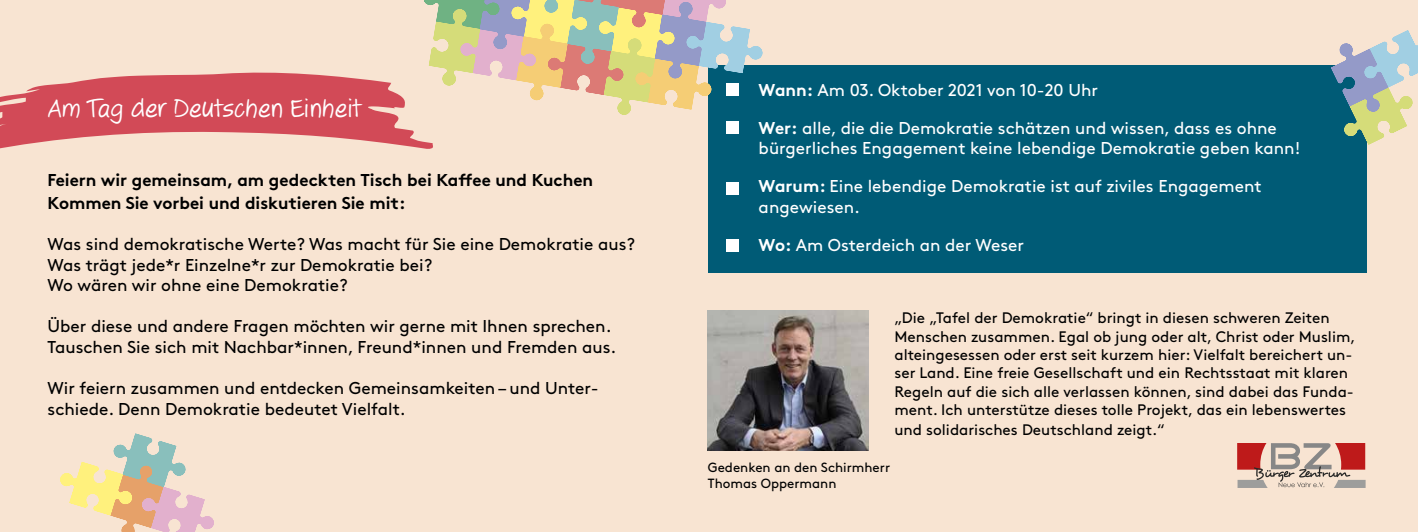
<style>
.page{position:relative;width:1418px;height:532px;background:#fff}
.page>*{position:absolute;margin:0;border:0;box-sizing:border-box;transform-origin:0 0}
.t1{font:26.62px "Josh Handwriting";color:#fff}
.t2{font:17.12px/20.5px "Brown Pro";color:#000}
.t3{font:17.12px/20.6px "Brown Pro";color:#fff}
.t4{font:700 17.12px/22.9px "Brown Pro";color:#000}
.t5{font:15.25px/18.2px "Brown Pro";color:#000}
.t6{font:13.38px/16px "Brown Pro";color:#000}
.s1{font-weight:700}
</style>
<div class="page">
<div style="left:0;top:0;width:1417px;height:531px;background:#f8e4d2"></div>
<div style="left:708px;top:65px;width:658px;height:207px;background:#005b76"></div>
<svg style="left:0;top:72px;width:433px;height:77px;fill:#d24a57"></svg>
<img style="left:708px;top:310px;width:160px;height:140px">
<div style="left:726px;top:121px;width:13px;height:13px;background:#fff"></div>
<div style="left:726px;top:182px;width:13px;height:13px;background:#fff"></div>
<div style="left:726px;top:239px;width:13px;height:13px;background:#fff"></div>
<svg style="left:1237px;top:443px;width:128px;height:45px"></svg>
<svg style="left:1331px;top:30px;width:86px;height:115px"></svg>
<svg style="left:423px;top:0;width:339px;height:115px"></svg>
<svg style="left:60px;top:433px;width:154px;height:98px"></svg>
<h1 class="t1" style="left:48px;top:95px;width:315px">Am Tag der Deutschen Einheit</h1>
<p class="t4" style="left:48px;top:167px;width:547px">Feiern wir gemeinsam, am gedeckten Tisch bei Kaffee und Kuchen<br>Kommen Sie vorbei und diskutieren Sie mit:</p>
<p class="t2" style="left:48px;top:232px;width:589px">Was sind demokratische Werte? Was macht für Sie eine Demokratie aus?<br>Was trägt jede*r Einzelne*r zur Demokratie bei?<br>Wo wären wir ohne eine Demokratie?</p>
<p class="t2" style="left:48px;top:314px;width:570px">Über diese und andere Fragen möchten wir gerne mit Ihnen sprechen.<br>Tauschen Sie sich mit Nachbar*innen, Freund*innen und Fremden aus.</p>
<p class="t2" style="left:48px;top:376px;width:553px">Wir feiern zusammen und entdecken Gemeinsamkeiten – und Unter&shy;schiede. Denn Demokratie bedeutet Vielfalt.</p>
<p class="t3" style="left:758px;top:78px;width:341px"><span class="s1">Wann:</span> Am 03. Oktober 2021 von 10-20 Uhr</p>
<p class="t3" style="left:758px;top:116px;width:543px"><span class="s1">Wer:</span> alle, die die Demokratie schätzen und wissen, dass es ohne bürgerliches Engagement keine lebendige Demokratie geben kann!</p>
<p class="t3" style="left:758px;top:175px;width:504px"><span class="s1">Warum:</span> Eine lebendige Demokratie ist auf ziviles Engagement angewiesen.</p>
<p class="t3" style="left:758px;top:233px;width:267px"><span class="s1">Wo:</span> Am Osterdeich an der Weser</p>
<p class="t5" style="left:894px;top:307px;width:462px">„Die „Tafel der Demokratie“ bringt in diesen schweren Zeiten Menschen zusammen. Egal ob jung oder alt, Christ oder Muslim, alteingesessen oder erst seit kurzem hier: Vielfalt bereichert un&shy;ser Land. Eine freie Gesellschaft und ein Rechtsstaat mit klaren Regeln auf die sich alle verlassen können, sind dabei das Funda&shy;ment. Ich unterstütze dieses tolle Projekt, das ein lebenswertes</p>
<p class="t5" style="left:894px;top:419px;width:272px">und solidarisches Deutschland zeigt.“</p>
<p class="t6" style="left:708px;top:458px;width:184px">Gedenken an den Schirmherr<br>Thomas Oppermann</p>
</div>
